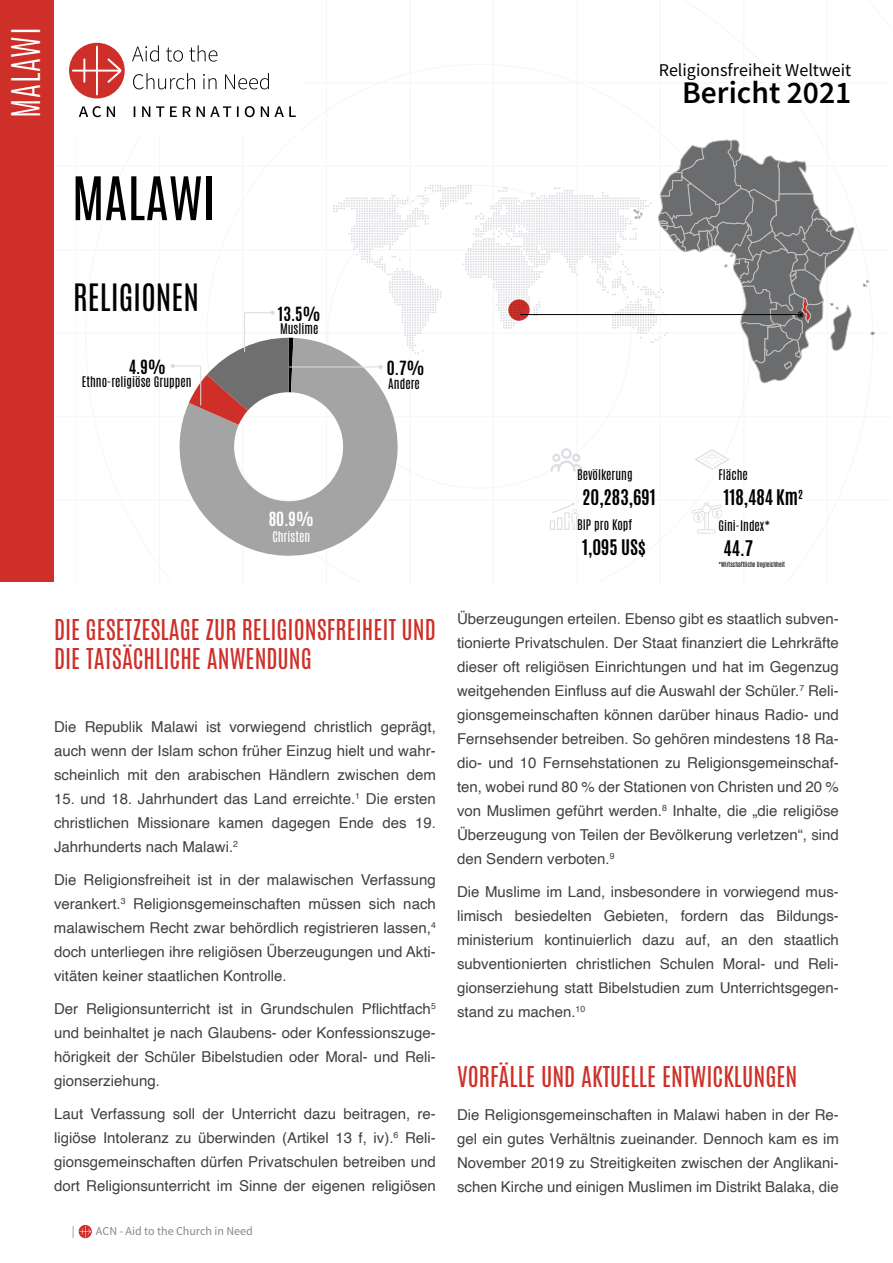
<style>
.page{position:relative;width:893px;height:1263px;background:#fff}
.page>*{position:absolute;margin:0;border:0;box-sizing:border-box;transform-origin:0 0}
.t1{font:51px "Antonio";color:#000}
.t2{font:300 33px "Antonio";letter-spacing:.025em;color:#fff}
.t3{font:600 31.5px "Source Sans Pro";color:#000}
.t4{font:31.5px "Antonio";color:#000}
.t5{font:24px/28.8px "Antonio";color:#ce3029}
.t6{font:700 18px "Antonio";color:#000}
.t7{font:18px "Source Sans Pro";color:#000}
.t8{font:700 16.35px "Antonio";color:#000}
.t9{font:700 16.35px "Antonio";color:#fff}
.t10{font:15px/24px "Helvetica";color:#3d4340;text-align:justify}
.t11{font:12.3px "Antonio";color:#000}
.t12{font:12.3px "Antonio";color:#fff}
.t13{font:12px "Source Sans Pro";color:#878787}
.t14{font:6px "Antonio";color:#000}
</style>
<div class="page">
<svg style="left:79px;top:1225px;width:12px;height:12px"></svg>
<hr style="left:76px;top:0;width:1px;height:584px;background:#ededed">
<hr style="left:159px;top:0;width:1px;height:584px;background:#ededed">
<hr style="left:243px;top:0;width:1px;height:584px;background:#ededed">
<hr style="left:326px;top:0;width:1px;height:584px;background:#ededed">
<hr style="left:410px;top:0;width:1px;height:584px;background:#ededed">
<hr style="left:493px;top:0;width:1px;height:584px;background:#ededed">
<hr style="left:577px;top:0;width:1px;height:584px;background:#ededed">
<hr style="left:660px;top:0;width:1px;height:584px;background:#ededed">
<hr style="left:744px;top:0;width:1px;height:584px;background:#ededed">
<hr style="left:827px;top:0;width:1px;height:584px;background:#ededed">
<div style="left:0;top:0;width:53px;height:581px;background:#ce3029"></div>
<div style="left:54px;top:0;width:247px;height:136px;background:#fff"></div>
<svg style="left:132px;top:45px;width:164px;height:72px"></svg>
<svg style="left:79px;top:106px;width:36px;height:11px"></svg>
<div style="left:69px;top:43px;width:56px;height:55px;background:#ce3029;border-radius:50%"></div>
<svg style="left:72px;top:46px;width:49px;height:49px"></svg>
<svg style="left:870px;top:332px;width:4px;height:3px"></svg>
<svg style="left:863px;top:280px;width:6px;height:7px"></svg>
<svg style="left:550px;top:448px;width:32px;height:24px"></svg>
<svg style="left:550px;top:503px;width:28px;height:27px"></svg>
<svg style="left:691px;top:502px;width:31px;height:32px"></svg>
<svg style="left:694px;top:449px;width:36px;height:21px"></svg>
<svg style="left:179px;top:338px;width:219px;height:220px;fill:#a5a4a4"></svg>
<svg style="left:171px;top:311px;width:122px;height:114px"></svg>
<hr style="left:289px;top:367px;width:92px;height:1px;background:#dbdce2">
<svg style="left:333px;top:139px;width:522px;height:244px"></svg>
<h2 class="t2" style="left:2px;top:118px;width:93px;rotate:-90deg">MALAWI</h2>
<h1 class="t1" style="left:72px;top:161px;width:145px">MALAWI</h1>
<h3 class="t4" style="left:73px;top:274px;width:127px">RELIGIONEN</h3>
<p class="t8" style="left:129px;top:355px;width:39px">4.9%</p>
<p class="t11" style="left:82px;top:373px;width:111px">Ethno-religiöse Gruppen</p>
<p class="t8" style="left:278px;top:302px;width:44px">13.5%</p>
<p class="t11" style="left:280px;top:320px;width:40px">Muslime</p>
<p class="t8" style="left:387px;top:355px;width:39px">0.7%</p>
<p class="t11" style="left:388px;top:374px;width:33px">Andere</p>
<p class="t7" style="left:659px;top:59px;width:194px">Religionsfreiheit Weltweit</p>
<h3 class="t3" style="left:682px;top:72px;width:171px">Bericht 2021</h3>
<p class="t9" style="left:269px;top:506px;width:47px">80.9%</p>
<p class="t12" style="left:272px;top:528px;width:39px">Christen</p>
<h3 class="t5" style="left:54px;top:615px;width:383px">DIE GESETZESLAGE ZUR RELIGIONSFREIHEIT UND<br>DIE TATSÄCHLICHE ANWENDUNG</h3>
<p class="t10" style="left:54px;top:715px;width:383px">Die Republik Malawi ist vorwiegend christlich geprägt, auch wenn der Islam schon früher Einzug hielt und wahr&shy;scheinlich mit den arabischen Händlern zwischen dem</p>
<p class="t10" style="left:54px;top:787px;width:383px">15. und 18. Jahrhundert das Land erreichte.<sup>1</sup> Die ersten christlichen Missionare kamen dagegen Ende des 19.<br>Jahrhunderts nach Malawi.<sup>2</sup></p>
<p class="t10" style="left:54px;top:868px;width:383px">Die Religionsfreiheit ist in der malawischen Verfassung verankert.<sup>3</sup> Religionsgemeinschaften müssen sich nach malawischem Recht zwar behördlich registrieren lassen,<sup>4 </sup>doch unterliegen ihre religiösen Überzeugungen und Akti&shy;vitäten keiner staatlichen Kontrolle.</p>
<p class="t10" style="left:54px;top:997px;width:383px">Der Religionsunterricht ist in Grundschulen Pflichtfach<sup>5 </sup>und beinhaltet je nach Glaubens- oder Konfessionszuge&shy;hörigkeit der Schüler Bibelstudien oder Moral- und Reli&shy;gionserziehung.</p>
<p class="t10" style="left:54px;top:1102px;width:383px">Laut Verfassung soll der Unterricht dazu beitragen, re&shy;ligiöse Intoleranz zu überwinden (Artikel 13 f, iv).<sup>6</sup> Reli&shy;gionsgemeinschaften dürfen Privatschulen betreiben und dort Religionsunterricht im Sinne der eigenen religiösen</p>
<p class="t13" style="left:72px;top:1223px;width:4px">|</p>
<p class="t13" style="left:96px;top:1223px;width:158px">ACN - Aid to the Church in Need</p>
<p class="t11" style="left:577px;top:465px;width:57px">Bevölkerung</p>
<p class="t11" style="left:718px;top:465px;width:31px">Fläche</p>
<p class="t6" style="left:582px;top:484px;width:75px">20,283,691</p>
<p class="t6" style="left:723px;top:484px;width:81px">118,484 Km<sup>2</sup></p>
<p class="t11" style="left:577px;top:516px;width:57px">BIP pro Kopf</p>
<p class="t6" style="left:582px;top:534px;width:65px">1,095 US$</p>
<p class="t11" style="left:718px;top:516px;width:53px">Gini-Index*</p>
<p class="t14" style="left:718px;top:560px;width:68px">*Wirtschaftliche Ungleichheit</p>
<p class="t6" style="left:723px;top:535px;width:31px">44.7</p>
<p class="t10" style="left:457px;top:607px;width:383px">Überzeugungen erteilen. Ebenso gibt es staatlich subven&shy;tionierte Privatschulen. Der Staat finanziert die Lehrkräfte dieser oft religiösen Einrichtungen und hat im Gegenzug weitgehenden Einfluss auf die Auswahl der Schüler.<sup>7</sup> Reli&shy;gionsgemeinschaften können darüber hinaus Radio- und Fernsehsender betreiben. So gehören mindestens 18 Ra&shy;dio- und 10 Fernsehstationen zu Religionsgemeinschaf&shy;ten, wobei rund 80 % der Stationen von Christen und 20 % von Muslimen geführt werden.<sup>8</sup> Inhalte, die „die religiöse Überzeugung von Teilen der Bevölkerung verletzen“, sind den Sendern verboten.<sup>9</sup></p>
<p class="t10" style="left:457px;top:880px;width:383px">Die Muslime im Land, insbesondere in vorwiegend mus&shy;limisch besiedelten Gebieten, fordern das Bildungs&shy;ministerium kontinuierlich dazu auf, an den staatlich subventionierten christlichen Schulen Moral- und Reli&shy;gionserziehung statt Bibelstudien zum Unterrichtsgegen&shy;stand zu machen.<sup>10</sup></p>
<h3 class="t5" style="left:457px;top:1063px;width:342px">VORFÄLLE UND AKTUELLE ENTWICKLUNGEN</h3>
<p class="t10" style="left:457px;top:1104px;width:383px">Die Religionsgemeinschaften in Malawi haben in der Re&shy;gel ein gutes Verhältnis zueinander. Dennoch kam es im November 2019 zu Streitigkeiten zwischen der Anglikani&shy;schen Kirche und einigen Muslimen im Distrikt Balaka, die</p>
</div>
